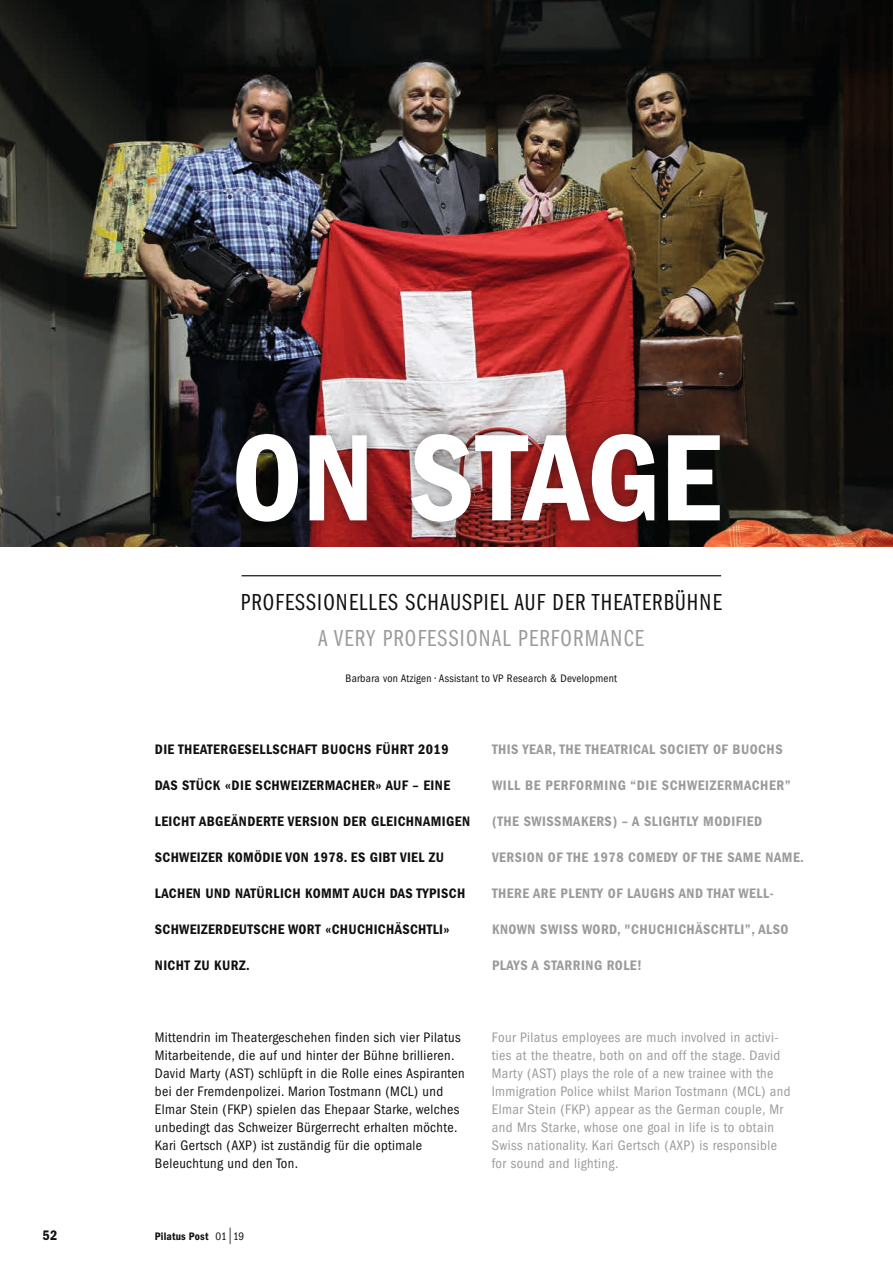
<style>
.page{position:relative;width:893px;height:1263px;background:#fff}
.page>*{position:absolute;margin:0;border:0;box-sizing:border-box;transform-origin:0 0}
.t1{font:127.5px "ITC Franklin Gothic Std Dm Cd";letter-spacing:-.005em;color:#fff}
.t2{font:24px "ITC Franklin Gothic Std Bk Cp";letter-spacing:.05em;color:#0f110f}
.t3{font:24px "ITC Franklin Gothic Std Bk Cp";letter-spacing:.055em;color:#9a9b9b}
.t4{font:condensed 14.25px/18px "ITC Franklin Gothic Std";letter-spacing:.025em;color:#0f110f}
.t5{font:condensed 14.25px/18px "ITC Franklin Gothic Std";letter-spacing:.03em;color:#9a9b9b}
.t6{font:14.25px "ITC Franklin Gothic Std Dm Cd";letter-spacing:.03em;color:#0f110f}
.t7{font:14.25px "ITC Franklin Gothic Std Dm Cd";letter-spacing:.035em;color:#9a9b9b}
.t8{font:condensed 11.25px "ITC Franklin Gothic Std";letter-spacing:.025em;color:#0f110f}
.t9{font:11.25px "ITC Franklin Gothic Std Dm Cd";letter-spacing:.015em;color:#0f110f}
.s1{font-family:"ITC Franklin Gothic Std";font-stretch:condensed}
.s2{font-family:"ITC Franklin Gothic Std";font-stretch:condensed;font-size:16.35px}
</style>
<div class="page">
<img style="left:0;top:0;width:893px;height:547px">
<hr style="left:242px;top:575px;width:479px;height:1px;background:#0f110f">
<div style="left:222px;top:420px;width:512px;height:115px;background:#0f110f;opacity:.5"></div>
<h1 class="t1" style="left:231px;top:405px;width:491px">ON STAGE</h1>
<h2 class="t2" style="left:241px;top:589px;width:482px">PROFESSIONELLES SCHAUSPIEL AUF DER THEATERBÜHNE</h2>
<h2 class="t3" style="left:319px;top:625px;width:327px">A VERY PROFESSIONAL PERFORMANCE</h2>
<p class="t8" style="left:345px;top:672px;width:273px">Barbara von Atzigen • Assistant to VP Research &amp; Development</p>
<p class="t6" style="left:155px;top:741px;width:295px">DIE THEATERGESELLSCHAFT BUOCHS FÜHRT 2019</p>
<p class="t6" style="left:155px;top:777px;width:297px">DAS STÜCK «DIE SCHWEIZERMACHER» AUF – EINE</p>
<p class="t6" style="left:155px;top:813px;width:317px">LEICHT ABGEÄNDERTE VERSION DER GLEICHNAMIGEN</p>
<p class="t6" style="left:155px;top:849px;width:291px">SCHWEIZER KOMÖDIE VON 1978. ES GIBT VIEL ZU</p>
<p class="t6" style="left:155px;top:885px;width:312px">LACHEN UND NATÜRLICH KOMMT AUCH DAS TYPISCH</p>
<p class="t6" style="left:155px;top:921px;width:296px">SCHWEIZERDEUTSCHE WORT «CHUCHICHÄSCHTLI»</p>
<p class="t6" style="left:155px;top:957px;width:96px">NICHT ZU KURZ.</p>
<p class="t7" style="left:492px;top:741px;width:292px">THIS YEAR, THE THEATRICAL SOCIETY OF BUOCHS</p>
<p class="t7" style="left:492px;top:777px;width:300px">WILL BE PERFORMING “DIE SCHWEIZERMACHER”</p>
<p class="t7" style="left:492px;top:813px;width:272px">(THE SWISSMAKERS) – A SLIGHTLY MODIFIED</p>
<p class="t7" style="left:492px;top:849px;width:313px">VERSION OF THE 1978 COMEDY OF THE SAME NAME.</p>
<p class="t7" style="left:492px;top:885px;width:283px">THERE ARE PLENTY OF LAUGHS AND THAT WELL-</p>
<p class="t7" style="left:492px;top:921px;width:298px">KNOWN SWISS WORD, "CHUCHICHÄSCHTLI”, ALSO</p>
<p class="t7" style="left:492px;top:957px;width:151px">PLAYS A STARRING ROLE!</p>
<p class="t4" style="left:155px;top:1029px;width:311px">Mittendrin im Theatergeschehen finden sich vier Pilatus Mitarbeitende, die auf und hinter der Bühne brillieren.<br>David Marty (AST) schlüpft in die Rolle eines Aspiranten bei der Fremdenpolizei. Marion Tostmann (MCL) und Elmar Stein (FKP) spielen das Ehepaar Starke, welches unbedingt das Schweizer Bürgerrecht erhalten möchte.<br>Kari Gertsch (AXP) ist zuständig für die optimale Beleuchtung und den Ton.</p>
<p class="t5" style="left:492px;top:1029px;width:300px">Four Pilatus employees are much involved in activi&shy;ties at the theatre, both on and off the stage. David Marty (AST) plays the role of a new trainee with the Immigration Police whilst Marion Tostmann (MCL) and Elmar Stein (FKP) appear as the German couple, Mr and Mrs Starke, whose one goal in life is to obtain Swiss nationality. Kari Gertsch (AXP) is responsible for sound and lighting.</p>
<p class="t6" style="left:43px;top:1227px;width:16px">52</p>
<p class="t9" style="left:155px;top:1230px;width:91px">Pilatus Post <span class="s1">01</span><span class="s2">|</span><span class="s1">19</span></p>
</div>
